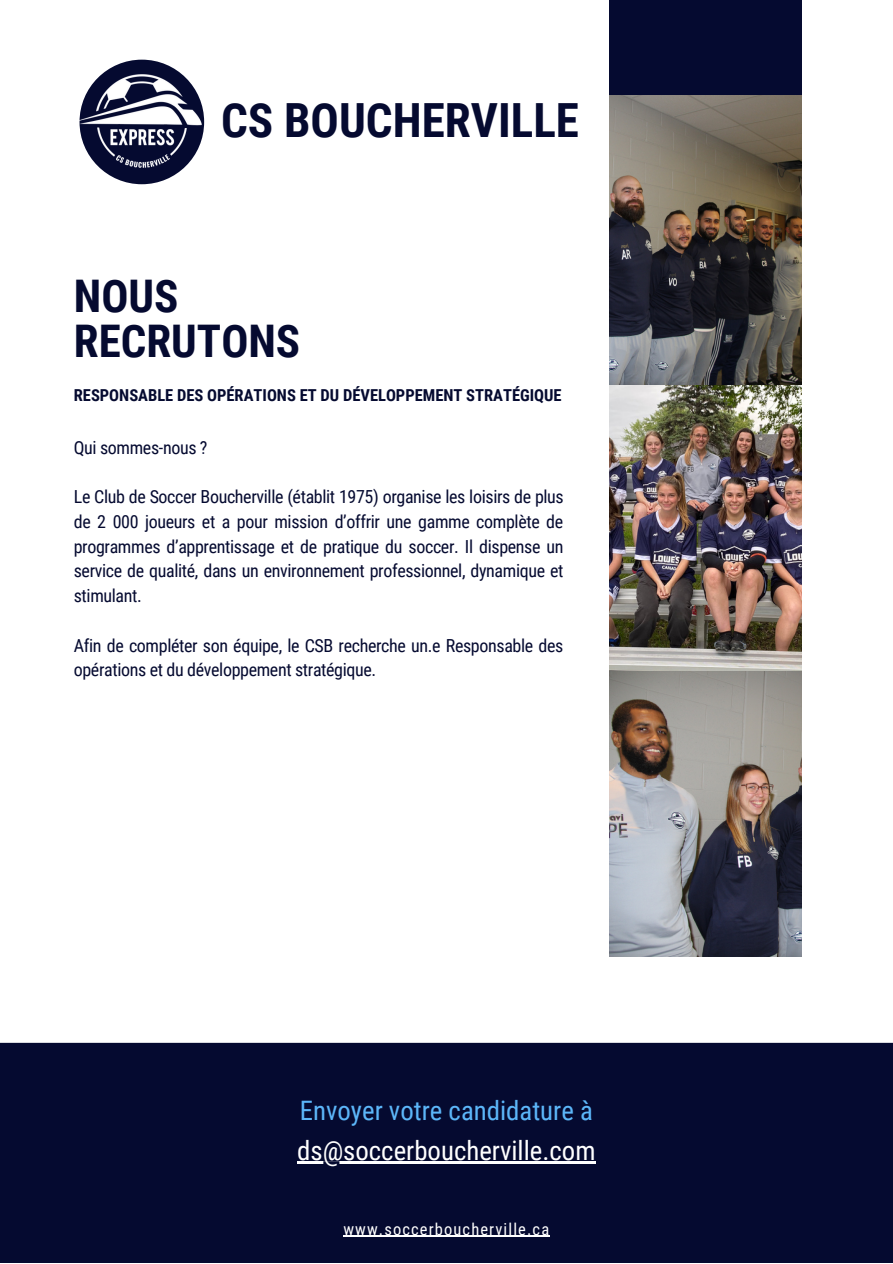
<style>
.page{position:relative;width:893px;height:1264px;background:#fff}
.page>*{position:absolute;margin:0;border:0;box-sizing:border-box;transform-origin:0 0}
.t1{font:700 47.1px "Roboto Condensed";color:#050a30}
.t2{font:700 45px/45px "Roboto Condensed";color:#050a30}
.t3{font:26.85px "Roboto Condensed";color:#fff}
.t4{font:26.85px "Roboto Condensed";color:#5cb6f9}
.t5{font:18px/24.8px "Roboto Condensed";letter-spacing:-.02em;color:#050a30;text-align:justify}
.t6{font:700 16.5px "Roboto Condensed";color:#050a30}
.t7{font:16.5px "Roboto Condensed";letter-spacing:.07em;color:#fff}
</style>
<div class="page">
<div style="left:609px;top:0;width:192px;height:95px;background:#050a30"></div>
<img style="left:609px;top:95px;width:192px;height:861px">
<div style="left:0;top:1042px;width:892px;height:220px;background:#050a30"></div>
<hr style="left:297px;top:1161px;width:298px;height:2px;background:#fff">
<hr style="left:343px;top:1235px;width:207px;height:1px;background:#fff">
<img style="left:79px;top:65px;width:126px;height:120px">
<h1 class="t1" style="left:221px;top:93px;width:359px">CS BOUCHERVILLE</h1>
<h2 class="t2" style="left:74px;top:274px;width:228px">NOUS<br>RECRUTONS</h2>
<p class="t6" style="left:74px;top:385px;width:489px">RESPONSABLE DES OPÉRATIONS ET DU DÉVELOPPEMENT STRATÉGIQUE</p>
<p class="t5" style="left:74px;top:435px;width:135px">Qui sommes-nous ?</p>
<p class="t5" style="left:74px;top:484px;width:491px">Le Club de Soccer Boucherville (établit 1975) organise les loisirs de plus de 2 000 joueurs et a pour mission d’offrir une gamme complète de programmes d’apprentissage et de pratique du soccer. Il dispense un service de qualité, dans un environnement professionnel, dynamique et stimulant.</p>
<p class="t5" style="left:74px;top:633px;width:491px">Afin de compléter son équipe, le CSB recherche un.e Responsable des opérations et du développement stratégique.</p>
<h3 class="t4" style="left:300px;top:1094px;width:294px">Envoyer votre candidature à</h3>
<h3 class="t3" style="left:297px;top:1134px;width:300px">ds@soccerboucherville.com</h3>
<p class="t7" style="left:343px;top:1219px;width:207px">www.soccerboucherville.ca</p>
</div>
